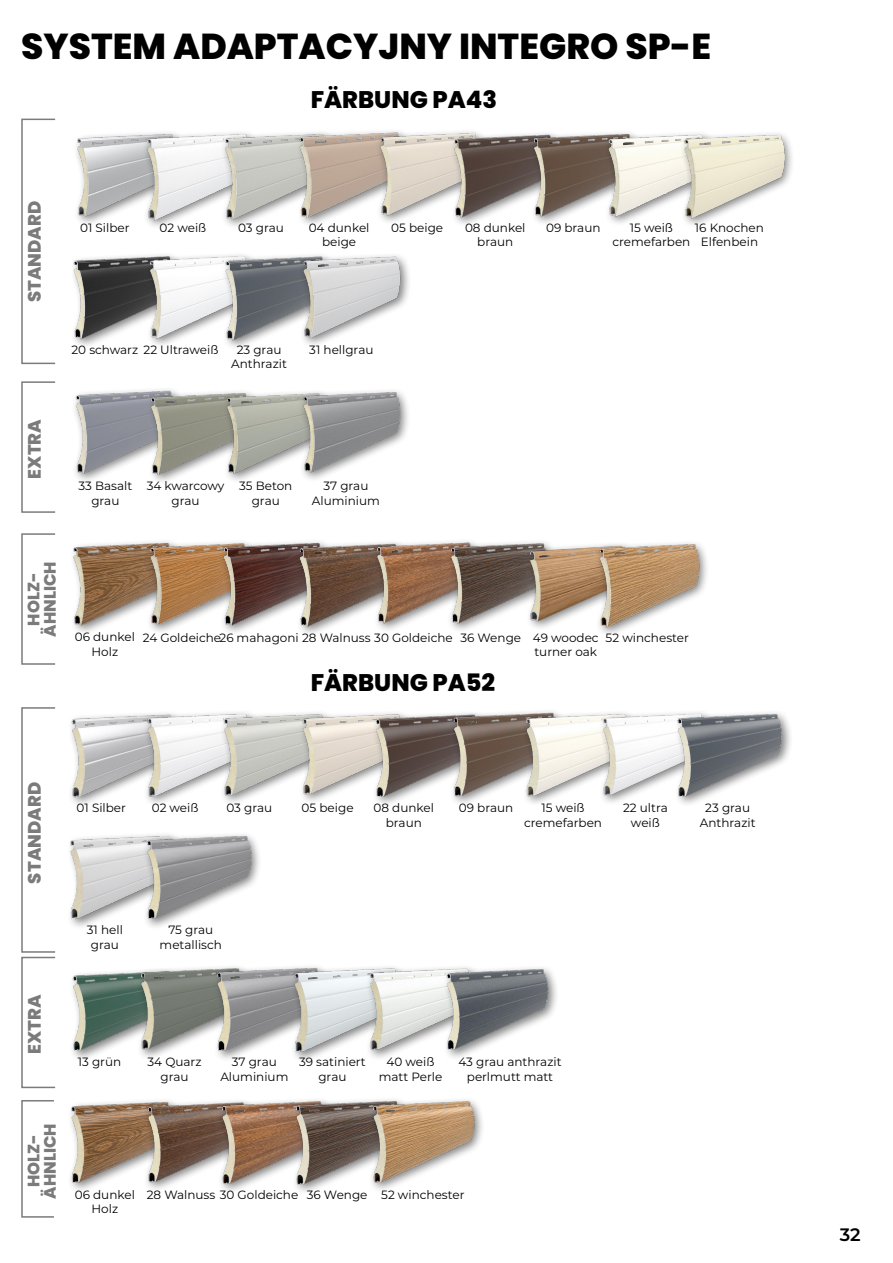
<style>
.page{position:relative;width:893px;height:1263px;background:#fff}
.page>*{position:absolute;margin:0;border:0;box-sizing:border-box;transform-origin:0 0}
.t1{font:800 36px "Poppins";color:#000}
.t2{font:800 24px "Poppins";color:#000}
.t3{font:800 18px "Poppins";color:#7c7b7b}
.t4{font:600 18px "Montserrat";color:#000}
.t5{font:800 16.5px/16.5px "Poppins";color:#7c7b7b;text-align:center}
.t6{font:12px/14.4px "Montserrat";color:#000;text-align:center}
</style>
<div class="page">
<img style="left:75px;top:390px;width:71px;height:89px">
<div style="left:147px;top:389px;width:113px;height:96px;background:#000;opacity:.5"></div>
<img style="left:146px;top:389px;width:75px;height:90px">
<div style="left:222px;top:389px;width:112px;height:95px;background:#fff"></div>
<img style="left:221px;top:389px;width:77px;height:90px">
<div style="left:298px;top:388px;width:113px;height:95px;background:#000;opacity:.5"></div>
<img style="left:298px;top:389px;width:104px;height:90px">
<div style="left:72px;top:129px;width:115px;height:98px;background:#000;opacity:.5"></div>
<img style="left:72px;top:130px;width:70px;height:90px">
<div style="left:142px;top:129px;width:119px;height:102px;background:#000;opacity:.5"></div>
<img style="left:144px;top:130px;width:76px;height:90px">
<div style="left:220px;top:129px;width:118px;height:100px;background:#000;opacity:.5"></div>
<img style="left:221px;top:130px;width:75px;height:90px">
<div style="left:296px;top:127px;width:118px;height:101px;background:#000;opacity:.5"></div>
<img style="left:298px;top:130px;width:76px;height:90px">
<div style="left:375px;top:128px;width:115px;height:98px;background:#fff"></div>
<img style="left:374px;top:130px;width:76px;height:90px">
<div style="left:450px;top:130px;width:115px;height:97px;background:#000;opacity:.5"></div>
<img style="left:452px;top:130px;width:73px;height:90px">
<div style="left:529px;top:128px;width:115px;height:99px;background:#000;opacity:.5"></div>
<img style="left:525px;top:130px;width:79px;height:90px">
<div style="left:604px;top:130px;width:114px;height:97px;background:#000;opacity:.5"></div>
<img style="left:604px;top:130px;width:75px;height:90px">
<div style="left:680px;top:130px;width:115px;height:98px;background:#000;opacity:.5"></div>
<img style="left:679px;top:130px;width:108px;height:90px">
<div style="left:67px;top:710px;width:119px;height:98px;background:#000;opacity:.5"></div>
<img style="left:69px;top:711px;width:74px;height:89px">
<div style="left:143px;top:709px;width:120px;height:98px;background:#000;opacity:.5"></div>
<img style="left:144px;top:711px;width:76px;height:89px">
<div style="left:220px;top:709px;width:117px;height:98px;background:#fff"></div>
<img style="left:221px;top:712px;width:73px;height:88px">
<img style="left:294px;top:713px;width:78px;height:87px">
<div style="left:372px;top:710px;width:119px;height:98px;background:#000;opacity:.5"></div>
<img style="left:373px;top:711px;width:75px;height:89px">
<div style="left:449px;top:708px;width:120px;height:99px;background:#000;opacity:.5"></div>
<img style="left:448px;top:711px;width:74px;height:89px">
<div style="left:522px;top:709px;width:119px;height:98px;background:#000;opacity:.5"></div>
<img style="left:522px;top:711px;width:76px;height:89px">
<div style="left:599px;top:709px;width:117px;height:97px;background:#fff"></div>
<img style="left:598px;top:711px;width:75px;height:89px">
<div style="left:673px;top:709px;width:121px;height:99px;background:#000;opacity:.5"></div>
<img style="left:674px;top:711px;width:111px;height:89px">
<div style="left:69px;top:967px;width:115px;height:95px;background:#000;opacity:.5"></div>
<img style="left:69px;top:967px;width:68px;height:88px">
<div style="left:137px;top:964px;width:117px;height:97px;background:#fff"></div>
<img style="left:138px;top:968px;width:74px;height:87px">
<div style="left:213px;top:964px;width:120px;height:98px;background:#000;opacity:.5"></div>
<img style="left:212px;top:965px;width:76px;height:90px">
<div style="left:290px;top:964px;width:121px;height:99px;background:#000;opacity:.5"></div>
<img style="left:288px;top:965px;width:77px;height:90px">
<div style="left:365px;top:964px;width:119px;height:97px;background:#000;opacity:.5"></div>
<img style="left:367px;top:965px;width:75px;height:90px">
<div style="left:442px;top:964px;width:118px;height:97px;background:#000;opacity:.5"></div>
<img style="left:445px;top:965px;width:105px;height:90px">
<div style="left:66px;top:831px;width:120px;height:99px;background:#000;opacity:.5"></div>
<img style="left:68px;top:833px;width:73px;height:90px">
<div style="left:142px;top:832px;width:121px;height:98px;background:#000;opacity:.5"></div>
<img style="left:141px;top:833px;width:113px;height:90px">
<div style="left:66px;top:1097px;width:118px;height:96px;background:#000;opacity:.5"></div>
<img style="left:69px;top:1097px;width:74px;height:90px">
<div style="left:143px;top:1097px;width:116px;height:96px;background:#000;opacity:.5"></div>
<img style="left:145px;top:1097px;width:72px;height:90px">
<div style="left:217px;top:1096px;width:120px;height:98px;background:#000;opacity:.5"></div>
<img style="left:218px;top:1097px;width:73px;height:90px">
<div style="left:291px;top:1096px;width:121px;height:99px;background:#000;opacity:.5"></div>
<img style="left:293px;top:1097px;width:75px;height:90px">
<div style="left:368px;top:1096px;width:117px;height:97px;background:#000;opacity:.5"></div>
<img style="left:369px;top:1097px;width:110px;height:90px">
<img style="left:73px;top:542px;width:72px;height:88px">
<img style="left:145px;top:541px;width:74px;height:89px">
<div style="left:219px;top:538px;width:115px;height:98px;background:#000;opacity:.5"></div>
<img style="left:221px;top:540px;width:74px;height:90px">
<div style="left:295px;top:539px;width:116px;height:98px;background:#000;opacity:.5"></div>
<img style="left:295px;top:540px;width:77px;height:90px">
<div style="left:373px;top:538px;width:112px;height:96px;background:#fff"></div>
<img style="left:372px;top:540px;width:74px;height:90px">
<div style="left:446px;top:539px;width:112px;height:95px;background:#000;opacity:.5"></div>
<img style="left:448px;top:540px;width:78px;height:90px">
<div style="left:526px;top:541px;width:110px;height:91px;background:#fff"></div>
<img style="left:517px;top:540px;width:78px;height:88px">
<div style="left:595px;top:540px;width:115px;height:98px;background:#000;opacity:.5"></div>
<img style="left:596px;top:540px;width:107px;height:90px">
<div style="left:21px;top:119px;width:35px;height:245px;border:2px solid #7c7b7b"></div>
<div style="left:21px;top:707px;width:35px;height:246px;border:2px solid #7c7b7b"></div>
<div style="left:21px;top:381px;width:35px;height:132px;border:2px solid #7c7b7b"></div>
<div style="left:21px;top:957px;width:35px;height:131px;border:2px solid #7c7b7b"></div>
<div style="left:21px;top:533px;width:35px;height:132px;border:2px solid #7c7b7b"></div>
<div style="left:21px;top:1100px;width:34px;height:118px;border:2px solid #7c7b7b"></div>
<div style="left:70px;top:251px;width:115px;height:98px;background:#000;opacity:.5"></div>
<img style="left:71px;top:252px;width:74px;height:90px">
<div style="left:146px;top:251px;width:114px;height:98px;background:#000;opacity:.5"></div>
<img style="left:145px;top:252px;width:76px;height:90px">
<div style="left:221px;top:252px;width:117px;height:98px;background:#000;opacity:.5"></div>
<img style="left:222px;top:252px;width:77px;height:90px">
<div style="left:299px;top:252px;width:113px;height:96px;background:#000;opacity:.5"></div>
<img style="left:300px;top:252px;width:104px;height:90px">
<h1 class="t1" style="left:21px;top:26px;width:691px">SYSTEM ADAPTACYJNY INTEGRO SP-E</h1>
<h2 class="t2" style="left:311px;top:86px;width:188px">FÄRBUNG PA43</h2>
<h3 class="t3" style="left:24px;top:302px;width:103px;rotate:-90deg">STANDARD</h3>
<h3 class="t3" style="left:24px;top:479px;width:61px;rotate:-90deg">EXTRA</h3>
<p class="t6" style="left:80px;top:220px;width:51px">01 Silber</p>
<p class="t6" style="left:160px;top:220px;width:48px">02 weiß</p>
<p class="t6" style="left:238px;top:220px;width:47px">03 grau</p>
<p class="t6" style="left:309px;top:220px;width:62px">04 dunkel beige</p>
<p class="t6" style="left:391px;top:220px;width:53px">05 beige</p>
<p class="t6" style="left:465px;top:220px;width:62px">08 dunkel braun</p>
<p class="t6" style="left:546px;top:220px;width:56px">09 braun</p>
<p class="t6" style="left:612px;top:220px;width:79px">15 weiß cremefarben</p>
<p class="t6" style="left:695px;top:220px;width:71px">16 Knochen<br>Elfenbein</p>
<p class="t6" style="left:71px;top:342px;width:148px">20 schwarz 22 Ultraweiß</p>
<p class="t6" style="left:231px;top:342px;width:57px">23 grau<br>Anthrazit</p>
<p class="t6" style="left:309px;top:342px;width:66px">31 hellgrau</p>
<p class="t6" style="left:78px;top:478px;width:55px">33 Basalt grau</p>
<p class="t6" style="left:147px;top:478px;width:79px">34 kwarcowy grau</p>
<p class="t6" style="left:239px;top:478px;width:55px">35 Beton grau</p>
<p class="t6" style="left:312px;top:478px;width:70px">37 grau<br>Aluminium</p>
<h3 class="t5" style="left:25px;top:637px;width:77px;rotate:-90deg">HOLZ-<br>ÄHNLICH</h3>
<p class="t6" style="left:75px;top:629px;width:62px">06 dunkel<br>Holz</p>
<p class="t6" style="left:143px;top:630px;width:457px;text-align:right">24 Goldeiche26 mahagoni 28 Walnuss 30 Goldeiche 36 Wenge 49 woodec turner oak</p>
<p class="t6" style="left:606px;top:630px;width:85px">52 winchester</p>
<h2 class="t2" style="left:311px;top:669px;width:186px">FÄRBUNG PA52</h2>
<h3 class="t3" style="left:24px;top:883px;width:103px;rotate:-90deg">STANDARD</h3>
<h3 class="t3" style="left:24px;top:1054px;width:61px;rotate:-90deg">EXTRA</h3>
<h3 class="t5" style="left:25px;top:1198px;width:77px;rotate:-90deg">HOLZ-<br>ÄHNLICH</h3>
<p class="t6" style="left:77px;top:800px;width:51px">01 Silber</p>
<p class="t6" style="left:152px;top:800px;width:48px">02 weiß</p>
<p class="t6" style="left:226px;top:800px;width:47px">03 grau</p>
<p class="t6" style="left:302px;top:800px;width:53px">05 beige</p>
<p class="t6" style="left:374px;top:800px;width:62px">08 dunkel braun</p>
<p class="t6" style="left:459px;top:800px;width:56px">09 braun</p>
<p class="t6" style="left:524px;top:800px;width:79px">15 weiß cremefarben</p>
<p class="t6" style="left:623px;top:800px;width:46px">22 ultra weiß</p>
<p class="t6" style="left:700px;top:800px;width:57px">23 grau<br>Anthrazit</p>
<p class="t6" style="left:87px;top:922px;width:38px">31 hell grau</p>
<p class="t6" style="left:160px;top:922px;width:64px">75 grau metallisch</p>
<p class="t6" style="left:78px;top:1054px;width:45px">13 grün</p>
<p class="t6" style="left:379px;top:1054px;width:65px">40 weiß matt Perle</p>
<p class="t6" style="left:458px;top:1054px;width:105px">43 grau anthrazit perlmutt matt</p>
<p class="t6" style="left:148px;top:1054px;width:56px">34 Quarz grau</p>
<p class="t6" style="left:220px;top:1054px;width:70px">37 grau<br>Aluminium</p>
<p class="t6" style="left:299px;top:1054px;width:68px">39 satiniert grau</p>
<p class="t6" style="left:75px;top:1187px;width:62px">06 dunkel<br>Holz</p>
<p class="t6" style="left:147px;top:1187px;width:319px">28 Walnuss 30 Goldeiche 36 Wenge 52 winchester</p>
<h3 class="t4" style="left:840px;top:1222px;width:22px">32</h3>
</div>
